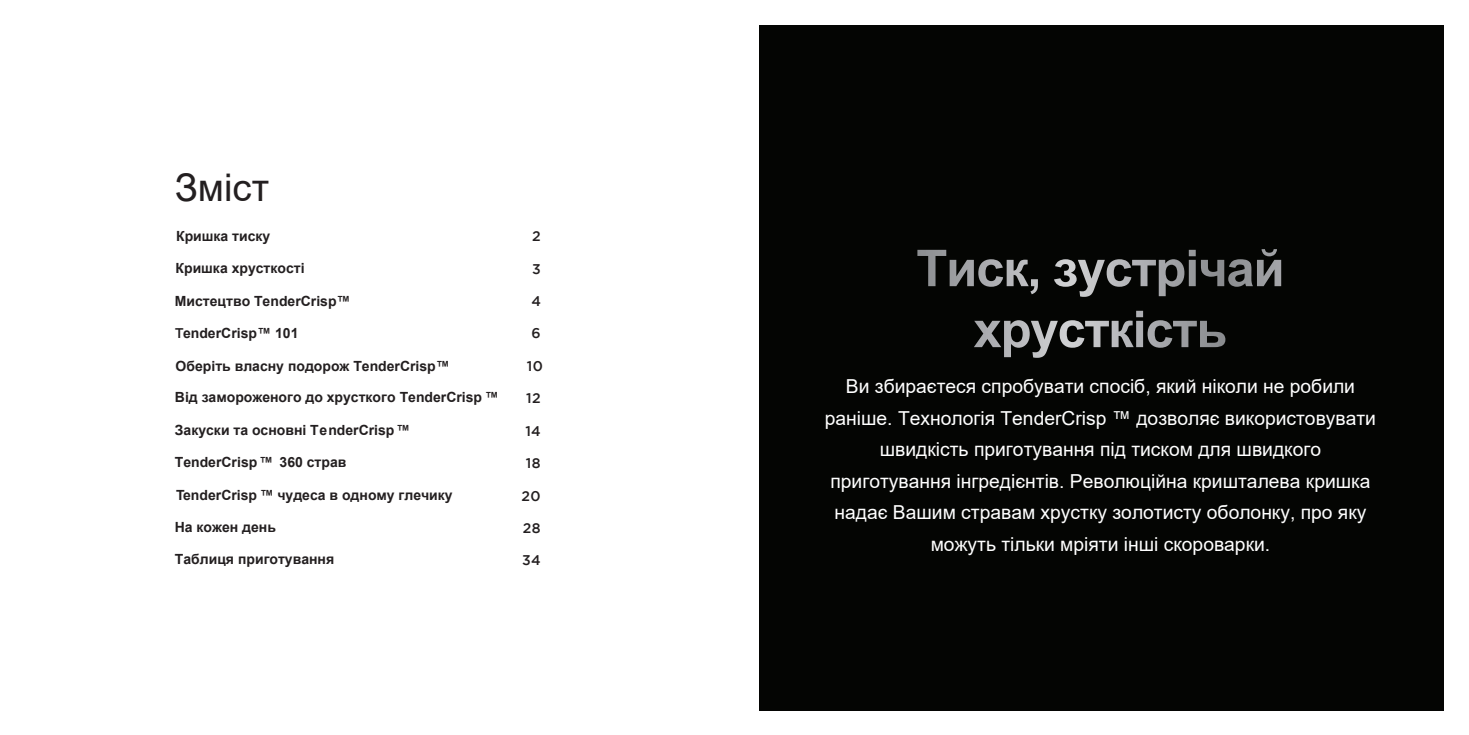
<style>
.page{position:relative;width:1469px;height:735px;background:#fff}
.page>*{position:absolute;margin:0;border:0;box-sizing:border-box;transform-origin:0 0}
.t1{font:38.15px "Arial";color:#231f20}
.t2{font:19.25px/31.5px "Arial";color:#fff;text-align:center}
.t3{font:700 14px "Arial";color:#231f20}
.t4{font:500 14px "Gotham";letter-spacing:.025em;color:#231f20}
.s1{font-family:"Gotham";font-weight:500}
</style>
<div class="page">
<div style="left:759px;top:25px;width:685px;height:684px;background:#040503"></div>
<svg style="left:917px;top:249px;width:359px;height:47px"></svg>
<svg style="left:974px;top:310px;width:251px;height:47px"></svg>
<h1 class="t1" style="left:175px;top:161px;width:96px">Зміст</h1>
<p class="t3" style="left:176px;top:225px;width:96px">Кришка тиску</p>
<p class="t4" style="left:532px;top:228px;width:10px">2</p>
<p class="t3" style="left:176px;top:258px;width:130px">Кришка хрусткості</p>
<p class="t4" style="left:532px;top:260px;width:10px">3</p>
<p class="t3" style="left:175px;top:291px;width:177px">Мистецтво TenderCrisp™</p>
<p class="t4" style="left:531px;top:293px;width:11px">4</p>
<p class="t3" style="left:175px;top:323px;width:125px"><span class="s1">T</span>enderCrisp™ 101</p>
<p class="t4" style="left:531px;top:325px;width:11px">6</p>
<p class="t3" style="left:176px;top:356px;width:276px">Оберіть власну подорож TenderCrisp™</p>
<p class="t4" style="left:527px;top:358px;width:18px">10</p>
<p class="t4" style="left:526px;top:390px;width:16px">12</p>
<p class="t4" style="left:525px;top:422px;width:17px">14</p>
<p class="t4" style="left:525px;top:455px;width:16px">18</p>
<p class="t4" style="left:521px;top:487px;width:20px">20</p>
<p class="t4" style="left:523px;top:519px;width:19px">28</p>
<p class="t3" style="left:175px;top:387px;width:325px">Від замороженого до хрусткого TenderCrisp ™</p>
<p class="t3" style="left:175px;top:419px;width:237px">Закуски та основні TenderCrisp™</p>
<p class="t3" style="left:175px;top:452px;width:173px">TenderCrisp™ 360 страв</p>
<p class="t3" style="left:176px;top:484px;width:278px">TenderCrisp ™ чудеса в одному глечику</p>
<p class="t3" style="left:175px;top:517px;width:103px">На кожен день</p>
<p class="t3" style="left:175px;top:549px;width:161px">Таблиця приготування</p>
<p class="t4" style="left:522px;top:552px;width:20px">34</p>
<p class="t2" style="left:824px;top:370px;width:552px">Ви збираєтеся спробувати спосіб, який ніколи не робили раніше. Технологія TenderCrisp ™ дозволяє використовувати швидкість приготування під тиском для швидкого приготування інгредієнтів. Революційна кришталева кришка надає Вашим стравам хрустку золотисту оболонку, про яку можуть тільки мріяти інші скороварки.</p>
</div>
